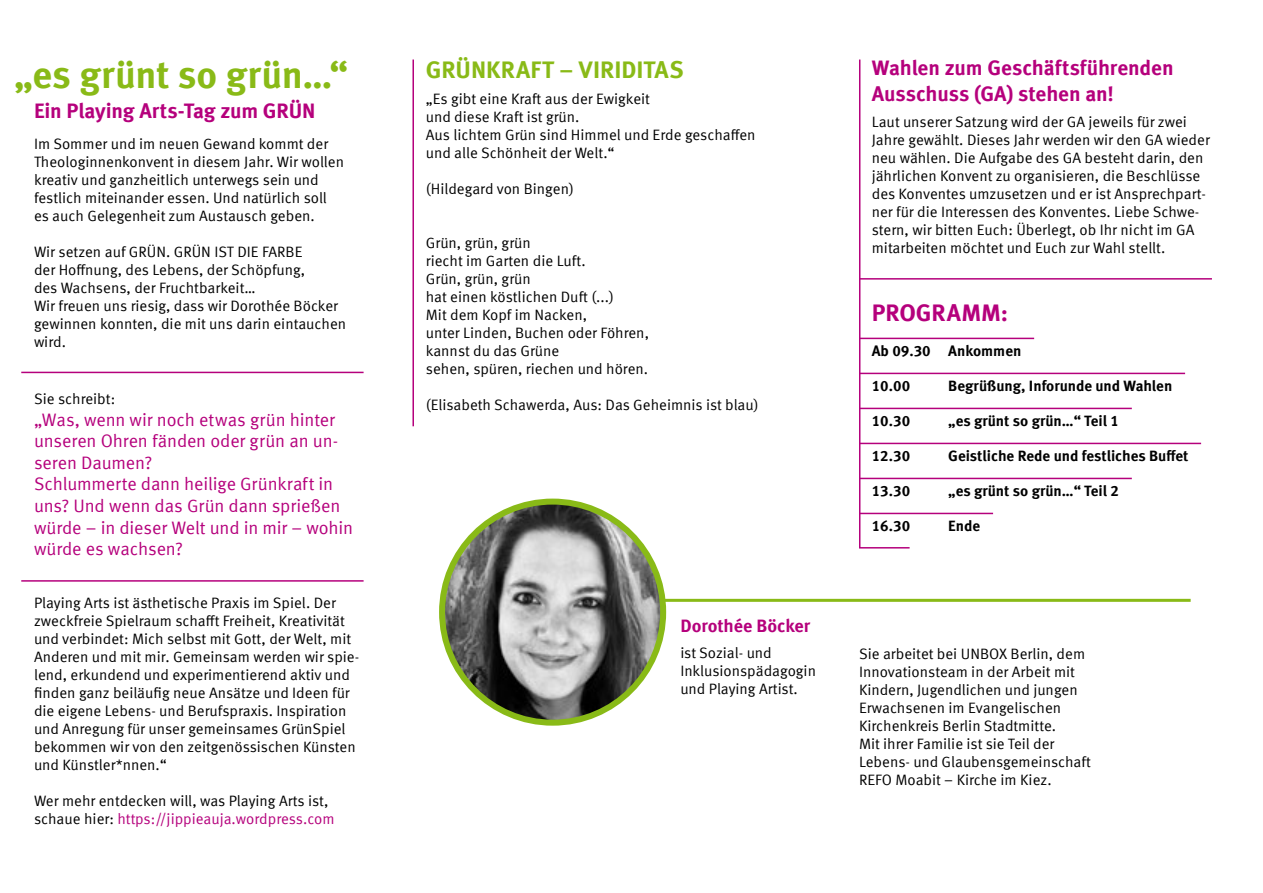
<style>
.page{position:relative;width:1263px;height:893px;background:#fff}
.page>*{position:absolute;margin:0;border:0;box-sizing:border-box;transform-origin:0 0}
.H03{font:700 38.25px "Meta Offc";color:#89ba17}
.H03-2{font:700 24px "Meta Offc";color:#89ba17}
.H03-3{font:700 24px "Meta Offc";color:#b5007c}
.H03-4{font:700 21px/25.2px "Meta Offc";letter-spacing:-.005em;color:#b5007c}
.Teaser{font:18px/21.6px "Meta Offc Norm";letter-spacing:-.01em;color:#b5007c}
.H03-5{font:700 18px "Meta Offc";letter-spacing:-.005em;color:#b5007c}
.Fließtext{font:15px/18px "Meta Offc Norm";color:#000}
.Teaser-2{font:15px/18px "Meta Offc Norm";color:#000}
.Programm_fett{font:700 15px "Meta Offc";color:#000}
.s1{color:#b5007c}
</style>
<div class="page">
<hr style="left:21px;top:372px;width:343px;height:1px;background:#b5007c">
<hr style="left:21px;top:580px;width:343px;height:2px;background:#b5007c">
<hr style="left:859px;top:278px;width:353px;height:2px;background:#b5007c">
<hr style="left:859px;top:338px;width:175px;height:1px;background:#b5007c">
<hr style="left:859px;top:373px;width:326px;height:1px;background:#b5007c">
<hr style="left:859px;top:408px;width:273px;height:1px;background:#b5007c">
<hr style="left:859px;top:443px;width:342px;height:1px;background:#b5007c">
<hr style="left:859px;top:478px;width:273px;height:1px;background:#b5007c">
<hr style="left:859px;top:513px;width:134px;height:1px;background:#b5007c">
<hr style="left:412px;top:60px;width:2px;height:366px;background:#b5007c">
<hr style="left:543px;top:599px;width:648px;height:3px;background:#89ba17">
<svg style="left:859px;top:59px;width:52px;height:490px"></svg>
<img style="left:442px;top:502px;width:221px;height:221px;border-radius:111px">
<div style="left:439px;top:499px;width:227px;height:227px;border:6px solid #89ba17;border-radius:50%"></div>
<p class="H03" style="left:14px;top:52px;width:336px">„es grünt so grün…“</p>
<p class="H03-4" style="left:34px;top:99px;width:283px">Ein Playing Arts-Tag zum GRÜN</p>
<p class="Teaser-2" style="left:34px;top:135px;width:312px">Im Sommer und im neuen Gewand kommt der Theologinnenkonvent in diesem Jahr. Wir wollen kreativ und ganzheitlich unterwegs sein und festlich miteinander essen. Und natürlich soll es auch Gelegenheit zum Austausch geben.</p>
<p class="Teaser-2" style="left:34px;top:243px;width:273px">Wir setzen auf GRÜN. GRÜN IST DIE FARBE der Hoffnung, des Lebens, der Schöpfung, des Wachsens, der Fruchtbarkeit…</p>
<p class="Teaser-2" style="left:34px;top:297px;width:314px">Wir freuen uns riesig, dass wir Dorothée Böcker gewinnen konnten, die mit uns darin eintauchen wird.</p>
<p class="Teaser-2" style="left:34px;top:390px;width:83px">Sie schreibt:</p>
<p class="Teaser" style="left:34px;top:409px;width:306px">„Was, wenn wir noch etwas grün hinter unseren Ohren fänden oder grün an un&shy;seren Daumen?</p>
<p class="Teaser" style="left:34px;top:474px;width:321px">Schlummerte dann heilige Grünkraft in uns? Und wenn das Grün dann sprießen würde – in dieser Welt und in mir – wohin würde es wachsen?</p>
<p class="Fließtext" style="left:34px;top:594px;width:327px">Playing Arts ist ästhetische Praxis im Spiel. Der zweckfreie Spielraum schafft Freiheit, Kreativität und verbindet: Mich selbst mit Gott, der Welt, mit Anderen und mit mir. Gemeinsam werden wir spie&shy;lend, erkundend und experimentierend aktiv und finden ganz beiläufig neue Ansätze und Ideen für die eigene Lebens- und Berufspraxis. Inspiration und Anregung für unser gemeinsames GrünSpiel bekommen wir von den zeitgenössischen Künsten und Künstler*nnen.“</p>
<p class="Fließtext" style="left:34px;top:792px;width:302px">Wer mehr entdecken will, was Playing Arts ist, schaue hier: <span class="s1">https://jippieauja.wordpress.com</span></p>
<p class="H03-2" style="left:426px;top:55px;width:259px">GRÜNKRAFT – VIRIDITAS</p>
<p class="Fließtext" style="left:426px;top:90px;width:226px">„Es gibt eine Kraft aus der Ewigkeit und diese Kraft ist grün.</p>
<p class="Fließtext" style="left:426px;top:126px;width:331px">Aus lichtem Grün sind Himmel und Erde geschaffen</p>
<p class="Fließtext" style="left:426px;top:144px;width:190px">und alle Schönheit der Welt.“</p>
<p class="Fließtext" style="left:426px;top:180px;width:149px">(Hildegard von Bingen)</p>
<p class="Fließtext" style="left:426px;top:234px;width:106px">Grün, grün, grün</p>
<p class="Fließtext" style="left:426px;top:252px;width:161px">riecht im Garten die Luft.</p>
<p class="Fließtext" style="left:426px;top:270px;width:106px">Grün, grün, grün</p>
<p class="Fließtext" style="left:426px;top:288px;width:189px">hat einen köstlichen Duft (...)</p>
<p class="Fließtext" style="left:426px;top:306px;width:163px">Mit dem Kopf im Nacken,</p>
<p class="Fließtext" style="left:426px;top:324px;width:225px">unter Linden, Buchen oder Föhren,</p>
<p class="Fließtext" style="left:426px;top:342px;width:135px">kannst du das Grüne</p>
<p class="Fließtext" style="left:426px;top:360px;width:224px">sehen, spüren, riechen und hören.</p>
<p class="Fließtext" style="left:426px;top:396px;width:334px">(Elisabeth Schawerda, Aus: Das Geheimnis ist blau)</p>
<p class="H03-4" style="left:872px;top:56px;width:303px">Wahlen zum Geschäftsführenden<br>Ausschuss (GA) stehen an!</p>
<p class="Fließtext" style="left:872px;top:113px;width:340px">Laut unserer Satzung wird der GA jeweils für zwei Jahre gewählt. Dieses Jahr werden wir den GA wieder neu wählen. Die Aufgabe des GA besteht darin, den jährlichen Konvent zu organisieren, die Beschlüsse des Konventes umzusetzen und er ist Ansprechpart&shy;ner für die Interessen des Konventes. Liebe Schwe&shy;stern, wir bitten Euch: Überlegt, ob Ihr nicht im GA mitarbeiten möchtet und Euch zur Wahl stellt.</p>
<p class="H03-3" style="left:872px;top:299px;width:138px">PROGRAMM:</p>
<p class="Programm_fett" style="left:872px;top:342px;width:151px">Ab 09.30 Ankommen</p>
<p class="Programm_fett" style="left:872px;top:377px;width:40px">10.00</p>
<p class="Programm_fett" style="left:948px;top:377px;width:226px">Begrüßung, Inforunde und Wahlen</p>
<p class="Programm_fett" style="left:872px;top:412px;width:40px">10.30</p>
<p class="Programm_fett" style="left:948px;top:412px;width:172px">„es grünt so grün…“ Teil 1</p>
<p class="Programm_fett" style="left:872px;top:447px;width:40px">12.30</p>
<p class="Programm_fett" style="left:948px;top:447px;width:242px">Geistliche Rede und festliches Buffet</p>
<p class="Programm_fett" style="left:872px;top:482px;width:40px">13.30</p>
<p class="Programm_fett" style="left:948px;top:482px;width:172px">„es grünt so grün…“ Teil 2</p>
<p class="Programm_fett" style="left:872px;top:517px;width:40px">16.30</p>
<p class="Programm_fett" style="left:948px;top:517px;width:34px">Ende</p>
<p class="H03-5" style="left:680px;top:615px;width:131px">Dorothée Böcker</p>
<p class="Fließtext" style="left:680px;top:644px;width:137px">ist Sozial- und<br>Inklusionspädagogin und Playing Artist.</p>
<p class="Fließtext" style="left:859px;top:645px;width:228px">Sie arbeitet bei UNBOX Berlin, dem Innovationsteam in der Arbeit mit Kindern, Jugendlichen und jungen Erwachsenen im Evangelischen Kirchenkreis Berlin Stadtmitte.</p>
<p class="Fließtext" style="left:859px;top:735px;width:233px">Mit ihrer Familie ist sie Teil der<br>Lebens- und Glaubensgemeinschaft<br>REFO Moabit – Kirche im Kiez.</p>
</div>
